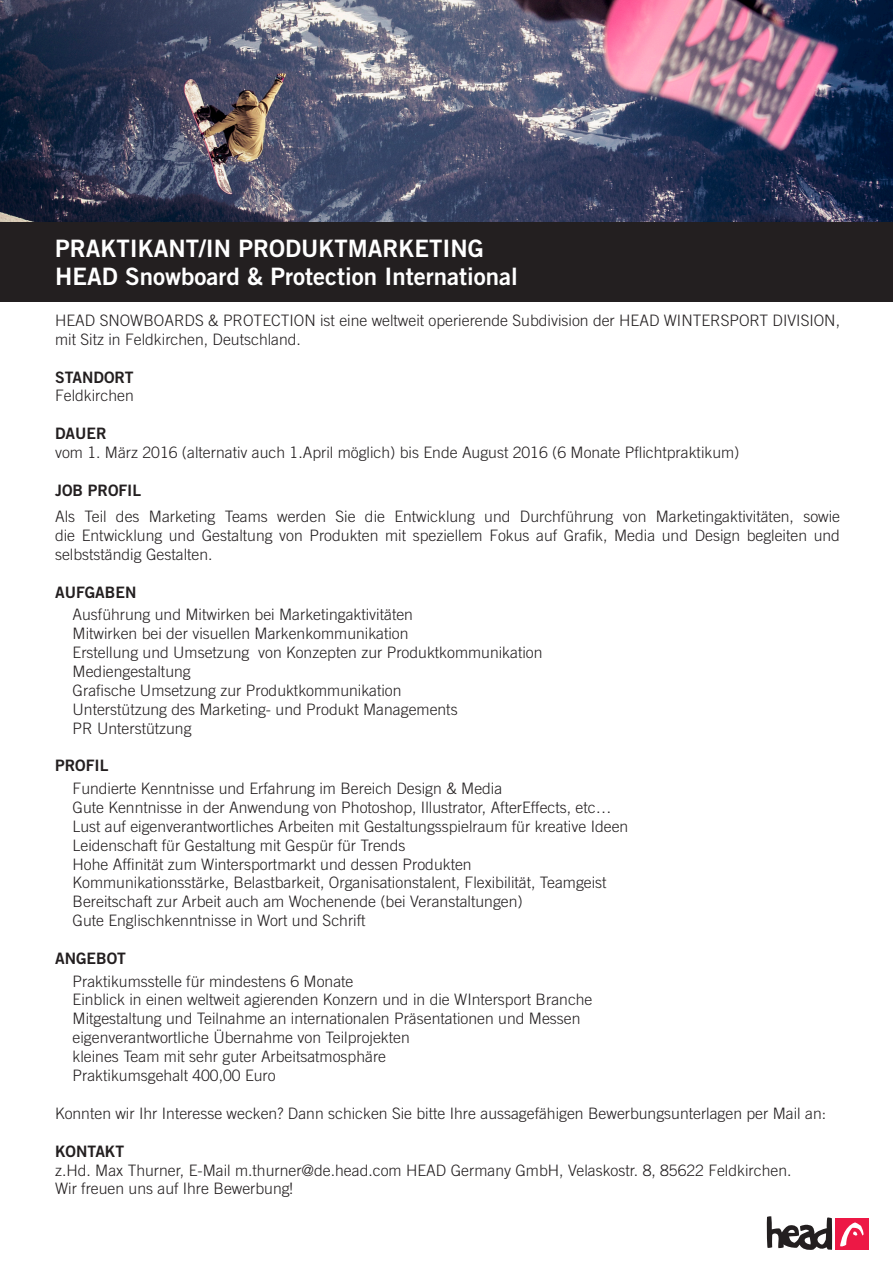
<style>
.page{position:relative;width:893px;height:1263px;background:#fff}
.page>*{position:absolute;margin:0;border:0;box-sizing:border-box;transform-origin:0 0}
.t1{font:24px "Trade Gothic LT Std Bd 2";color:#fff}
.t2{font:300 15.75px/18.9px "Trade Gothic LT Std";color:#231f20}
.t3{font:15.75px "Trade Gothic LT Std Bd 2";color:#231f20}
</style>
<div class="page">
<img style="left:0;top:0;width:893px;height:222px">
<div style="left:0;top:222px;width:893px;height:80px;background:#231f20"></div>
<div style="left:835px;top:1218px;width:34px;height:32px;background:#ed1845"></div>
<svg style="left:840px;top:1222px;width:24px;height:25px"></svg>
<svg style="left:767px;top:1216px;width:65px;height:34px"></svg>
<p class="t1" style="left:55px;top:233px;width:430px">PRAKTIKANT/IN PRODUKTMARKETING</p>
<p class="t1" style="left:55px;top:262px;width:464px">HEAD Snowboard &amp; Protection International</p>
<p class="t2" style="left:55px;top:311px;width:786px">HEAD SNOWBOARDS &amp; PROTECTION ist eine weltweit operierende Subdivision der HEAD WINTERSPORT DIVISION, mit Sitz in Feldkirchen, Deutschland.</p>
<p class="t3" style="left:55px;top:367px;width:80px">STANDORT</p>
<p class="t2" style="left:55px;top:386px;width:80px">Feldkirchen</p>
<p class="t3" style="left:55px;top:424px;width:53px">DAUER</p>
<p class="t2" style="left:55px;top:443px;width:686px">vom 1. März 2016 (alternativ auch 1.April möglich) bis Ende August 2016 (6 Monate Pflichtpraktikum)</p>
<p class="t3" style="left:55px;top:481px;width:88px">JOB PROFIL</p>
<p class="t2" style="left:55px;top:507px;width:786px;text-align:justify">Als Teil des Marketing Teams werden Sie die Entwicklung und Durchführung von Marketingaktivitäten, sowie die Entwicklung und Gestaltung von Produkten mit speziellem Fokus auf Grafik, Media und Design begleiten und selbstständig Gestalten.</p>
<p class="t3" style="left:55px;top:582px;width:83px">AUFGABEN</p>
<p class="t2" style="left:73px;top:605px;width:342px">Ausführung und Mitwirken bei Marketingaktivitäten</p>
<p class="t2" style="left:73px;top:624px;width:338px">Mitwirken bei der visuellen Markenkommunikation</p>
<p class="t2" style="left:73px;top:643px;width:471px">Erstellung und Umsetzung von Konzepten zur Produktkommunikation</p>
<p class="t2" style="left:73px;top:662px;width:120px">Mediengestaltung</p>
<p class="t2" style="left:73px;top:680px;width:331px">Grafische Umsetzung zur Produktkommunikation</p>
<p class="t2" style="left:73px;top:699px;width:387px">Unterstützung des Marketing- und Produkt Managements</p>
<p class="t2" style="left:73px;top:718px;width:121px">PR Unterstützung</p>
<p class="t3" style="left:55px;top:756px;width:55px">PROFIL</p>
<p class="t2" style="left:73px;top:779px;width:431px">Fundierte Kenntnisse und Erfahrung im Bereich Design &amp; Media</p>
<p class="t2" style="left:73px;top:797px;width:540px">Gute Kenntnisse in der Anwendung von Photoshop, Illustrator, AfterEffects, etc…</p>
<p class="t2" style="left:73px;top:816px;width:557px">Lust auf eigenverantwortliches Arbeiten mit Gestaltungsspielraum für kreative Ideen</p>
<p class="t2" style="left:73px;top:835px;width:334px">Leidenschaft für Gestaltung mit Gespür für Trends</p>
<p class="t2" style="left:73px;top:854px;width:401px">Hohe Affinität zum Wintersportmarkt und dessen Produkten</p>
<p class="t2" style="left:73px;top:873px;width:536px">Kommunikationsstärke, Belastbarkeit, Organisationstalent, Flexibilität, Teamgeist</p>
<p class="t2" style="left:73px;top:892px;width:452px">Bereitschaft zur Arbeit auch am Wochenende (bei Veranstaltungen)</p>
<p class="t2" style="left:73px;top:911px;width:294px">Gute Englischkenntnisse in Wort und Schrift</p>
<p class="t3" style="left:55px;top:949px;width:72px">ANGEBOT</p>
<p class="t2" style="left:73px;top:971px;width:282px">Praktikumsstelle für mindestens 6 Monate</p>
<p class="t2" style="left:73px;top:990px;width:521px">Einblick in einen weltweit agierenden Konzern und in die WIntersport Branche</p>
<p class="t2" style="left:73px;top:1009px;width:509px">Mitgestaltung und Teilnahme an internationalen Präsentationen und Messen</p>
<p class="t2" style="left:73px;top:1028px;width:339px">eigenverantwortliche Übernahme von Teilprojekten</p>
<p class="t2" style="left:73px;top:1047px;width:315px">kleines Team mit sehr guter Arbeitsatmosphäre</p>
<p class="t2" style="left:73px;top:1066px;width:205px">Praktikumsgehalt 400,00 Euro</p>
<p class="t2" style="left:55px;top:1103px;width:773px">Konnten wir Ihr Interesse wecken? Dann schicken Sie bitte Ihre aussagefähigen Bewerbungsunterlagen per Mail an:</p>
<p class="t3" style="left:55px;top:1141px;width:71px">KONTAKT</p>
<p class="t2" style="left:55px;top:1160px;width:738px">z.Hd. Max Thurner, E-Mail m.thurner@de.head.com HEAD Germany GmbH, Velaskostr. 8, 85622 Feldkirchen.</p>
<p class="t2" style="left:55px;top:1179px;width:240px">Wir freuen uns auf Ihre Bewerbung!</p>
</div>
